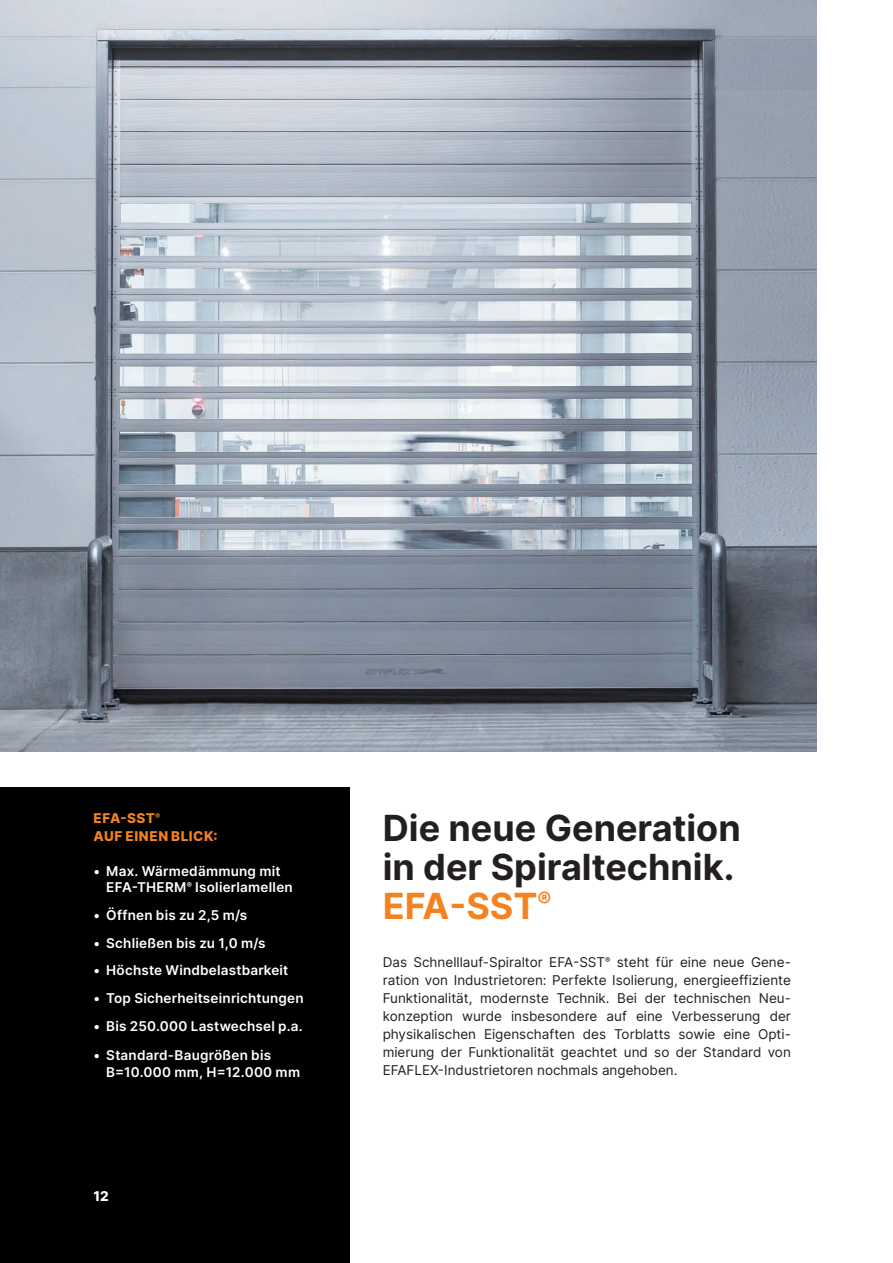
<style>
.page{position:relative;width:893px;height:1263px;background:#fff}
.page>*{position:absolute;margin:0;border:0;box-sizing:border-box;transform-origin:0 0}
.t1{font:700 36px/39px "Inter";color:#231f20}
.t2{font:13.5px/18px "Inter";color:#231f20;text-align:justify}
.t3{font:600 13.5px/16.5px "Inter";letter-spacing:.015em;color:#fff}
.t4{font:800 13.5px/18px "Inter";letter-spacing:.04em;color:#f58220}
.t5{font:800 13.5px "Inter";color:#fff}
.s1{color:#f58220}
</style>
<div class="page">
<div style="left:0;top:787px;width:349px;height:476px;background:#000"></div>
<img style="left:0;top:0;width:816px;height:751px">
<p class="t4" style="left:94px;top:809px;width:125px">EFA-SST<sup>®<br></sup>AUF EINEN BLICK:</p>
<p class="t3" style="left:106px;top:862px;width:188px;text-indent:-13px">• Max. Wärmedämmung mit<br>EFA-THERM<sup>®</sup> Isolierlamellen</p>
<p class="t3" style="left:94px;top:906px;width:155px">• Öffnen bis zu 2,5 m/s</p>
<p class="t3" style="left:94px;top:934px;width:174px">• Schließen bis zu 1,0 m/s</p>
<p class="t3" style="left:94px;top:962px;width:196px">• Höchste Windbelastbarkeit</p>
<p class="t3" style="left:94px;top:990px;width:212px">• Top Sicherheitseinrichtungen</p>
<p class="t3" style="left:94px;top:1017px;width:211px">• Bis 250.000 Lastwechsel p.a.</p>
<p class="t3" style="left:106px;top:1047px;width:195px;text-indent:-13px">• Standard-Baugrößen bis<br>B=10.000 mm, H=12.000 mm</p>
<p class="t5" style="left:94px;top:1186px;width:17px">12</p>
<h1 class="t1" style="left:383px;top:808px;width:360px">Die neue Generation in der Spiraltechnik.<br><span class="s1">EFA-SST</span><sup>®</sup></h1>
<p class="t2" style="left:383px;top:953px;width:410px">Das Schnelllauf-Spiraltor EFA-SST<sup>®</sup> steht für eine neue Gene&shy;ration von Industrietoren: Perfekte Isolierung, energieeffiziente Funktionalität, modernste Technik. Bei der technischen Neu&shy;konzeption wurde insbesondere auf eine Verbesserung der physikalischen Eigenschaften des Torblatts sowie eine Opti&shy;mierung der Funktionalität geachtet und so der Standard von EFAFLEX-Industrietoren nochmals angehoben.</p>
</div>
